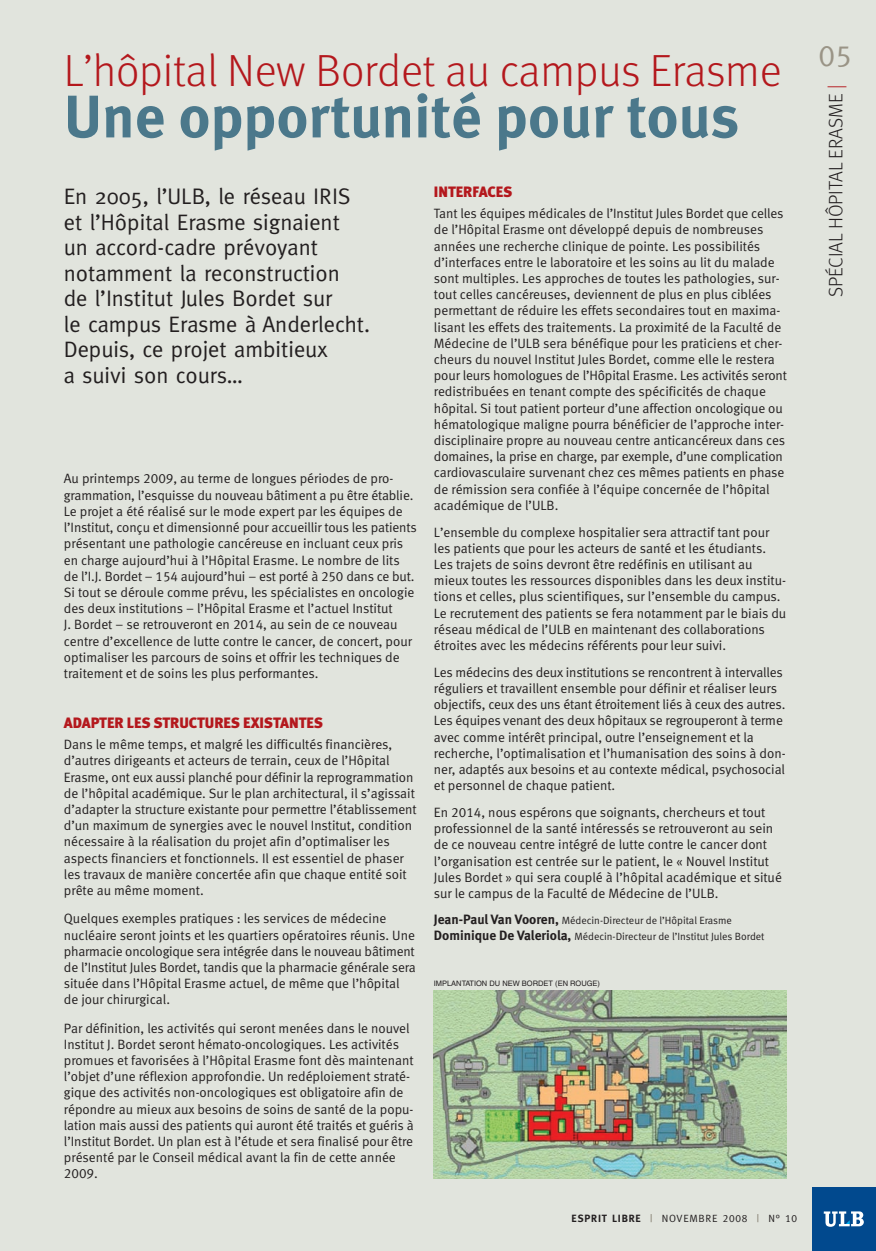
<style>
.page{position:relative;width:876px;height:1251px;background:#fff}
.page>*{position:absolute;margin:0;border:0;box-sizing:border-box;transform-origin:0 0}
.t1{font:700 60px "Meta";color:#4b788b}
.t2{font:300 45px "Meta";letter-spacing:-.005em;color:#b4181d}
.t3{font:30px "Meta Caps";color:#9a9486}
.t4{font:22.5px/25.5px "Meta";color:#231f20}
.t5{font:300 19.5px "Meta";color:#231f20}
.t6{font:15px "Meta Black LF";color:#b4181d}
.t7{font:13.5px/16.2px "Meta Normal LF";color:#231f20}
.t8{font:10.5px/15.8px "Meta Normal LF";color:#231f20}
.t9{font:10.5px "Meta Caps";letter-spacing:.075em;color:#231f20}
.t10{font:7.5px "Helvetica LT Std";color:#231f20}
.s1{font-family:"Meta";font-weight:700;font-size:13.5px}
.s2{font-family:"Meta";font-weight:700}
.s3{color:#787162}
.s4{color:#b4181d}
</style>
<div class="page">
<div style="left:0;top:0;width:876px;height:1250px;background:#e1e4dd"></div>
<img style="left:434px;top:990px;width:353px;height:188px">
<svg style="left:812px;top:1187px;width:64px;height:63px;background:#155797"></svg>
<h2 class="t2" style="left:64px;top:55px;width:719px">L’hôpital New Bordet au campus Erasme</h2>
<h1 class="t1" style="left:64px;top:94px;width:677px">Une opportunité pour tous</h1>
<h3 class="t4" style="left:64px;top:184px;width:308px">En 2005, l’ULB, le réseau IRIS et l’Hôpital Erasme signaient<br>un accord-cadre prévoyant notamment la reconstruction<br>de l’Institut Jules Bordet sur<br>le campus Erasme à Anderlecht.<br>Depuis, ce projet ambitieux<br>a suivi son cours…</h3>
<p class="t6" style="left:434px;top:186px;width:80px">INTERFACES</p>
<p class="t7" style="left:434px;top:206px;width:354px">Tant les équipes médicales de l’Institut Jules Bordet que celles de l’Hôpital Erasme ont développé depuis de nombreuses années une recherche clinique de pointe. Les possibilités d’interfaces entre le laboratoire et les soins au lit du malade sont multiples. Les approches de toutes les pathologies, sur&shy;tout celles cancéreuses, deviennent de plus en plus ciblées permettant de réduire les effets secondaires tout en maxima&shy;lisant les effets des traitements. La proximité de la Faculté de Médecine de l’ULB sera bénéfique pour les praticiens et cher&shy;cheurs du nouvel Institut Jules Bordet, comme elle le restera pour leurs homologues de l’Hôpital Erasme. Les activités seront redistribuées en tenant compte des spécificités de chaque hôpital. Si tout patient porteur d’une affection oncologique ou hématologique maligne pourra bénéficier de l’approche inter&shy;disciplinaire propre au nouveau centre anticancéreux dans ces domaines, la prise en charge, par exemple, d’une complication cardiovasculaire survenant chez ces mêmes patients en phase de rémission sera confiée à l’équipe concernée de l’hôpital académique de l’ULB.</p>
<p class="t7" style="left:434px;top:525px;width:354px">L’ensemble du complexe hospitalier sera attractif tant pour les patients que pour les acteurs de santé et les étudiants.<br>Les trajets de soins devront être redéfinis en utilisant au mieux toutes les ressources disponibles dans les deux institu&shy;tions et celles, plus scientifiques, sur l’ensemble du campus.<br>Le recrutement des patients se fera notamment par le biais du réseau médical de l’ULB en maintenant des collaborations étroites avec les médecins référents pour leur suivi.</p>
<p class="t7" style="left:434px;top:665px;width:353px">Les médecins des deux institutions se rencontrent à intervalles réguliers et travaillent ensemble pour définir et réaliser leurs objectifs, ceux des uns étant étroitement liés à ceux des autres.<br>Les équipes venant des deux hôpitaux se regrouperont à terme avec comme intérêt principal, outre l’enseignement et la recherche, l’optimalisation et l’humanisation des soins à don&shy;ner, adaptés aux besoins et au contexte médical, psychosocial et personnel de chaque patient.</p>
<p class="t7" style="left:434px;top:805px;width:349px">En 2014, nous espérons que soignants, chercheurs et tout professionnel de la santé intéressés se retrouveront au sein de ce nouveau centre intégré de lutte contre le cancer dont l’organisation est centrée sur le patient, le « Nouvel Institut Jules Bordet » qui sera couplé à l’hôpital académique et situé sur le campus de la Faculté de Médecine de l’ULB.</p>
<p class="t8" style="left:434px;top:913px;width:332px"><span class="s1">Jean-Paul Van Vooren,</span> Médecin-Directeur de l’Hôpital Erasme<br><span class="s1">Dominique De Valeriola,</span> Médecin-Directeur de l’Institut Jules Bordet</p>
<p class="t7" style="left:64px;top:471px;width:354px">Au printemps 2009, au terme de longues périodes de pro&shy;grammation, l’esquisse du nouveau bâtiment a pu être établie.<br>Le projet a été réalisé sur le mode expert par les équipes de l’Institut, conçu et dimensionné pour accueillir tous les patients présentant une pathologie cancéreuse en incluant ceux pris en charge aujourd’hui à l’Hôpital Erasme. Le nombre de lits de l’I.J. Bordet – 154 aujourd’hui – est porté à 250 dans ce but.<br>Si tout se déroule comme prévu, les spécialistes en oncologie des deux institutions – l’Hôpital Erasme et l’actuel Institut<br>J. Bordet – se retrouveront en 2014, au sein de ce nouveau centre d’excellence de lutte contre le cancer, de concert, pour optimaliser les parcours de soins et offrir les techniques de traitement et de soins les plus performantes.</p>
<p class="t6" style="left:64px;top:717px;width:261px">ADAPTER LES STRUCTURES EXISTANTES</p>
<p class="t7" style="left:64px;top:737px;width:354px">Dans le même temps, et malgré les difficultés financières, d’autres dirigeants et acteurs de terrain, ceux de l’Hôpital Erasme, ont eux aussi planché pour définir la reprogrammation de l’hôpital académique. Sur le plan architectural, il s’agissait d’adapter la structure existante pour permettre l’établissement d’un maximum de synergies avec le nouvel Institut, condition nécessaire à la réalisation du projet afin d’optimaliser les aspects financiers et fonctionnels. Il est essentiel de phaser les travaux de manière concertée afin que chaque entité soit prête au même moment.</p>
<p class="t7" style="left:64px;top:911px;width:353px">Quelques exemples pratiques : les services de médecine nucléaire seront joints et les quartiers opératoires réunis. Une pharmacie oncologique sera intégrée dans le nouveau bâtiment de l’Institut Jules Bordet, tandis que la pharmacie générale sera située dans l’Hôpital Erasme actuel, de même que l’hôpital de jour chirurgical.</p>
<p class="t7" style="left:64px;top:1020px;width:351px">Par définition, les activités qui seront menées dans le nouvel Institut J. Bordet seront hémato-oncologiques. Les activités promues et favorisées à l’Hôpital Erasme font dès maintenant l’objet d’une réflexion approfondie. Un redéploiement straté&shy;gique des activités non-oncologiques est obligatoire afin de répondre au mieux aux besoins de soins de santé de la popu&shy;lation mais aussi des patients qui auront été traités et guéris à l’Institut Bordet. Un plan est à l’étude et sera finalisé pour être présenté par le Conseil médical avant la fin de cette année 2009.</p>
<p class="t10" style="left:434px;top:980px;width:168px">IMPLANTATION DU NEW BORDET (EN ROUGE)</p>
<p class="t9" style="left:572px;top:1212px;width:227px"><span class="s2">ESPRIT LIBRE</span> <span class="s3">|</span> NOVEMBRE 2008 <span class="s3">|</span> N° 10</p>
<h3 class="t3" style="left:819px;top:38px;width:34px">05</h3>
<h3 class="t5" style="left:829px;top:297px;width:214px;rotate:-90deg">SPÉCIAL HÔPITAL ERASME <span class="s4">|</span></h3>
</div>
